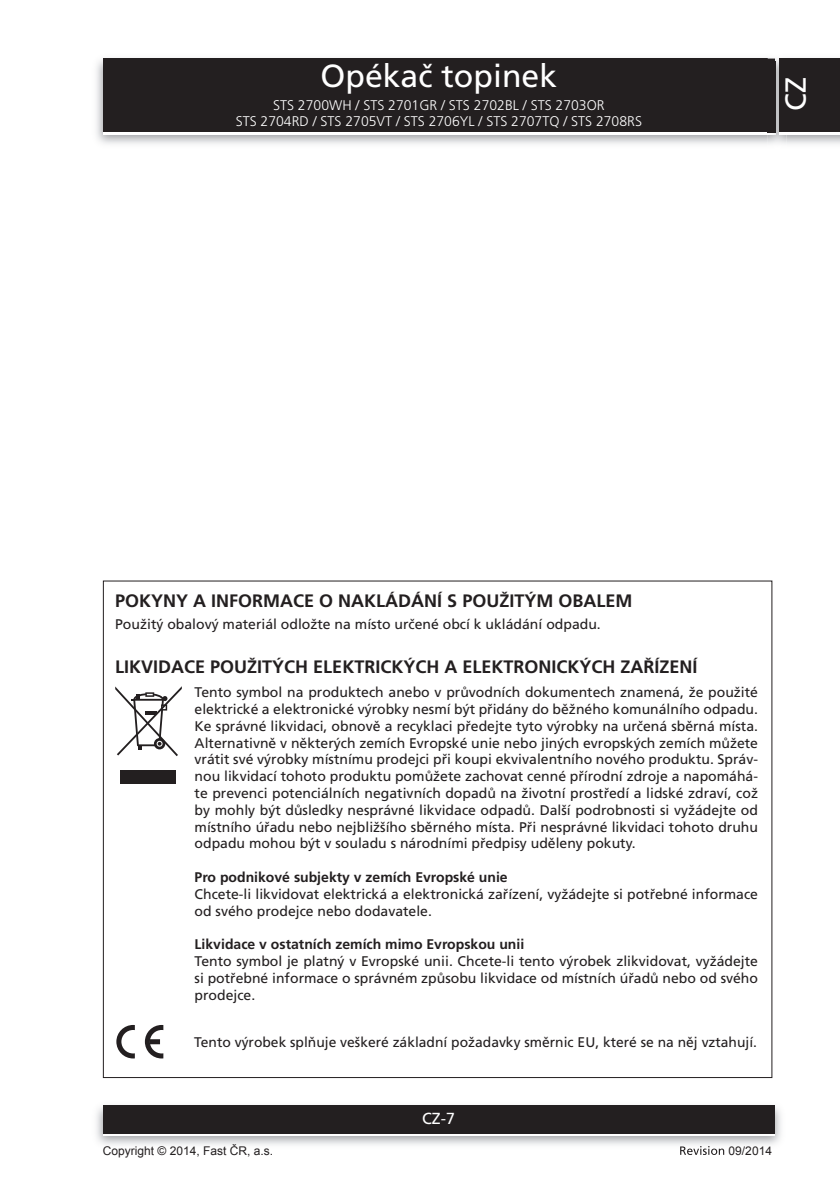
<style>
.page{position:relative;width:840px;height:1188px;background:#fff}
.page>*{position:absolute;margin:0;border:0;box-sizing:border-box;transform-origin:0 0}
.t1{font:32px "Frutiger CE";color:#fff}
.t2{font:29px "Frutiger CE";color:#fff}
.t3{font:700 18px "Frutiger CE";color:#231f20}
.t4{font:16px "Frutiger CE";color:#fff}
.t5{font:14px/16.8px "Frutiger CE";color:#231f20;text-align:justify}
.t6{font:300 14px/16.8px "Frutiger CE";color:#fff;text-align:center}
.t7{font:700 14px "Frutiger CE";color:#231f20}
.t8{font:12px "Arial";color:#231f20}
</style>
<div class="page">
<img style="left:96px;top:58px;width:672px;height:86px">
<div style="left:103px;top:61px;width:672px;height:74px;background:#fff"></div>
<div style="left:103px;top:59px;width:672px;height:73px;background:#231f20"></div>
<div style="left:103px;top:1108px;width:672px;height:28px;background:linear-gradient(to right,#fff,#fff)"></div>
<div style="left:103px;top:1105px;width:672px;height:28px;background:#231f20"></div>
<img style="left:786px;top:58px;width:54px;height:86px">
<img style="left:768px;top:58px;width:18px;height:86px">
<svg style="left:768px;top:132px;width:7px;height:3px"></svg>
<img style="left:768px;top:59px;width:7px;height:2px">
<img style="left:768px;top:61px;width:7px;height:71px">
<div style="left:779px;top:61px;width:61px;height:74px;background:#fff"></div>
<div style="left:779px;top:59px;width:61px;height:73px;background:#231f20"></div>
<svg style="left:680px;top:1146px;width:44px;height:9px"></svg>
<svg style="left:115px;top:686px;width:67px;height:70px"></svg>
<div style="left:120px;top:770px;width:56px;height:14px;background:#231f20"></div>
<svg style="left:116px;top:1025px;width:19px;height:33px"></svg>
<svg style="left:145px;top:1025px;width:18px;height:33px"></svg>
<div style="left:150px;top:1039px;width:10px;height:5px;background:#231f20"></div>
<h1 class="t1" style="left:320px;top:63px;width:238px">Opékač topinek</h1>
<p class="t6" style="left:236px;top:97px;width:408px">STS 2700WH / STS 2701GR / STS 2702BL / STS 2703OR<br>STS 2704RD / STS 2705VT / STS 2706YL / STS 2707TQ / STS 2708RS</p>
<h2 class="t2" style="left:784px;top:111px;width:35px;rotate:-90deg">CZ</h2>
<p class="t3" style="left:115px;top:593px;width:519px">POKYNY A INFORMACE O NAKLÁDÁNÍ S POUŽITÝM OBALEM</p>
<p class="t5" style="left:115px;top:617px;width:487px">Použitý obalový materiál odložte na místo určené obcí k ukládání odpadu.</p>
<p class="t3" style="left:115px;top:659px;width:584px">LIKVIDACE POUŽITÝCH ELEKTRICKÝCH A ELEKTRONICKÝCH ZAŘÍZENÍ</p>
<p class="t5" style="left:195px;top:685px;width:565px">Tento symbol na produktech anebo v průvodních dokumentech znamená, že použité elektrické a elektronické výrobky nesmí být přidány do běžného komunálního odpadu.<br>Ke správné likvidaci, obnově a recyklaci předejte tyto výrobky na určená sběrná místa.<br>Alternativně v některých zemích Evropské unie nebo jiných evropských zemích můžete vrátit své výrobky místnímu prodejci při koupi ekvivalentního nového produktu. Správ&shy;nou likvidací tohoto produktu pomůžete zachovat cenné přírodní zdroje a napomáhá&shy;te prevenci potenciálních negativních dopadů na životní prostředí a lidské zdraví, což by mohly být důsledky nesprávné likvidace odpadů. Další podrobnosti si vyžádejte od místního úřadu nebo nejbližšího sběrného místa. Při nesprávné likvidaci tohoto druhu odpadu mohou být v souladu s národními předpisy uděleny pokuty.</p>
<p class="t7" style="left:195px;top:871px;width:315px">Pro podnikové subjekty v zemích Evropské unie</p>
<p class="t5" style="left:195px;top:886px;width:565px">Chcete-li likvidovat elektrická a elektronická zařízení, vyžádejte si potřebné informace od svého prodejce nebo dodavatele.</p>
<p class="t7" style="left:195px;top:939px;width:331px">Likvidace v ostatních zemích mimo Evropskou unii</p>
<p class="t5" style="left:195px;top:954px;width:565px">Tento symbol je platný v Evropské unii. Chcete-li tento výrobek zlikvidovat, vyžádejte si potřebné informace o správném způsobu likvidace od místních úřadů nebo od svého prodejce.</p>
<p class="t5" style="left:194px;top:1035px;width:564px">Tento výrobek splňuje veškeré základní požadavky směrnic EU, které se na něj vztahují.</p>
<p class="t4" style="left:422px;top:1112px;width:34px">CZ-7</p>
<p class="t8" style="left:103px;top:1144px;width:172px">Copyright © 2014, Fast ČR, a.s.</p>
<p class="t8" style="left:728px;top:1144px;width:45px">09/2014</p>
</div>
